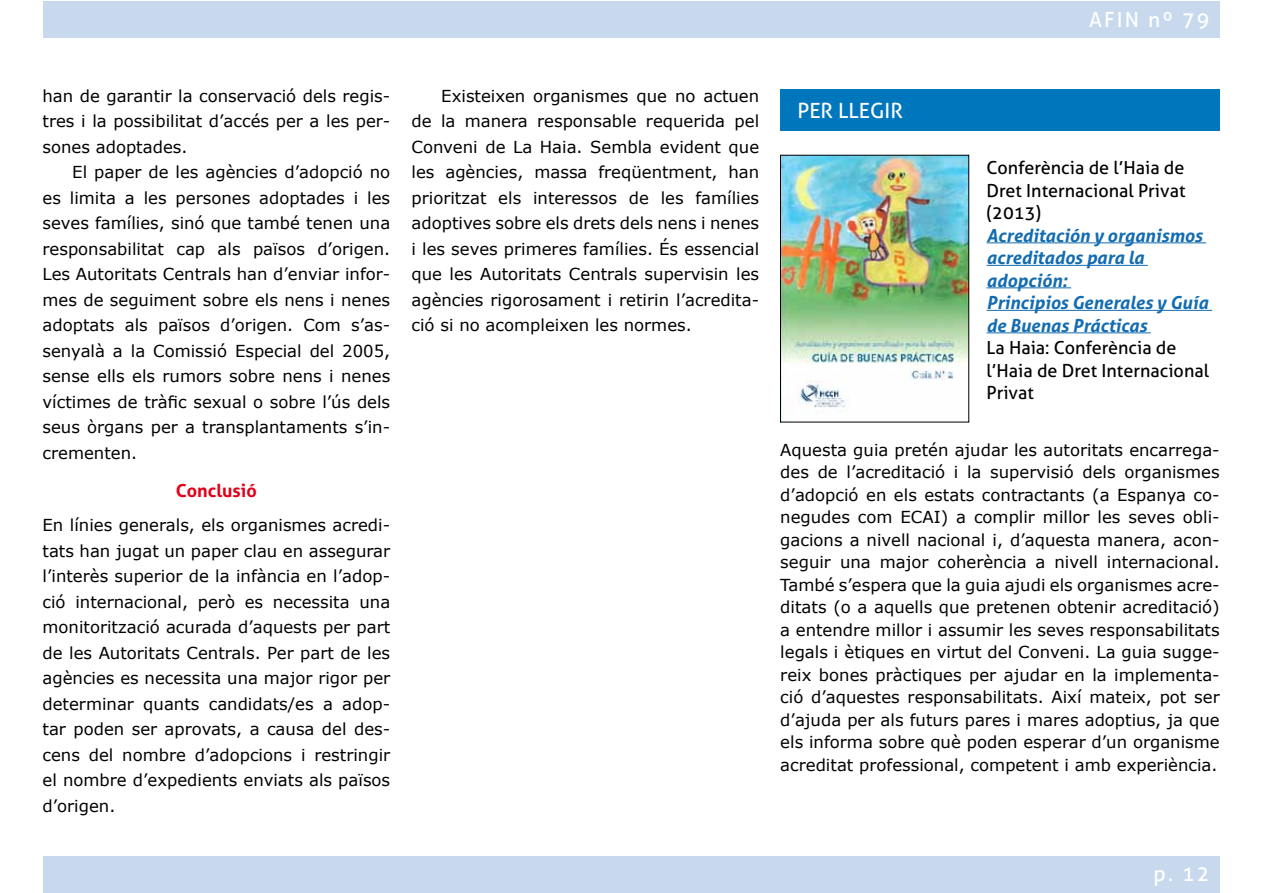
<style>
.page{position:relative;width:1263px;height:893px;background:#fff}
.page>*{position:absolute;margin:0;border:0;box-sizing:border-box;transform-origin:0 0}
.t1{font:21px "Aller";color:#fff}
.t2{font:18px/22.5px "Aller";color:#000;text-align:justify}
.t3{font:italic 700 18px/22.5px "Aller";color:#136cb2}
.t4{font:700 18px "Aller";color:#e2001a}
.t5{font:16.5px/25.5px "Verdana";color:#000;text-align:justify}
</style>
<div class="page">
<div style="left:43px;top:1px;width:1177px;height:37px;background:#c8d9ee"></div>
<div style="left:43px;top:856px;width:1177px;height:37px;background:#c8d9ee"></div>
<div style="left:780px;top:89px;width:440px;height:42px;background:#0076bd"></div>
<img style="left:782px;top:157px;width:185px;height:263px">
<div style="left:780px;top:155px;width:189px;height:267px;border:1px solid #000"></div>
<hr style="left:986px;top:242px;width:220px;height:1px;background:#136cb2">
<hr style="left:986px;top:265px;width:162px;height:1px;background:#136cb2">
<hr style="left:986px;top:287px;width:85px;height:1px;background:#136cb2">
<hr style="left:986px;top:310px;width:226px;height:1px;background:#136cb2">
<hr style="left:986px;top:332px;width:165px;height:1px;background:#136cb2">
<p class="t1" style="left:1089px;top:7px;width:122px">AFIN nº 79</p>
<p class="t5" style="left:43px;top:83px;width:349px">han de garantir la conservació dels regis&shy;tres i la possibilitat d’accés per a les per&shy;sones adoptades.</p>
<p class="t5" style="left:43px;top:159px;width:349px;text-indent:30px">El paper de les agències d’adopció no es limita a les persones adoptades i les seves famílies, sinó que també tenen una responsabilitat cap als països d’origen.<br>Les Autoritats Centrals han d’enviar infor&shy;mes de seguiment sobre els nens i nenes adoptats als països d’origen. Com s’as&shy;senyalà a la Comissió Especial del 2005, sense ells els rumors sobre nens i nenes víctimes de tràfic sexual o sobre l’ús dels seus òrgans per a transplantaments s’in&shy;crementen.</p>
<p class="t4" style="left:176px;top:480px;width:82px">Conclusió</p>
<p class="t5" style="left:43px;top:512px;width:349px">En línies generals, els organismes acredi&shy;tats han jugat un paper clau en assegurar l’interès superior de la infància en l’adop&shy;ció internacional, però es necessita una monitorització acurada d’aquests per part de les Autoritats Centrals. Per part de les agències es necessita una major rigor per determinar quants candidats/es a adop&shy;tar poden ser aprovats, a causa del des&shy;cens del nombre d’adopcions i restringir el nombre d’expedients enviats als països d’origen.</p>
<p class="t5" style="left:411px;top:83px;width:349px;text-indent:30px">Existeixen organismes que no actuen de la manera responsable requerida pel Conveni de La Haia. Sembla evident que les agències, massa freqüentment, han prioritzat els interessos de les famílies adoptives sobre els drets dels nens i nenes i les seves primeres famílies. És essencial que les Autoritats Centrals supervisin les agències rigorosament i retirin l’acredita&shy;ció si no acompleixen les normes.</p>
<p class="t1" style="left:797px;top:98px;width:107px">PER LLEGIR</p>
<p class="t2" style="left:986px;top:156px;width:200px">Conferència de l’Haia de Dret Internacional Privat (2013)</p>
<p class="t3" style="left:986px;top:224px;width:223px">Acreditación y organismos acreditados para la adopción:<br>Principios Generales y Guía de Buenas Prácticas</p>
<p class="t2" style="left:986px;top:336px;width:224px;text-align:left">La Haia: Conferència de l’Haia de Dret Internacional<br>Privat</p>
<p class="t5" style="left:780px;top:438px;width:441px;line-height:22.5px">Aquesta guia pretén ajudar les autoritats encarrega&shy;des de l’acreditació i la supervisió dels organismes d’adopció en els estats contractants (a Espanya co&shy;negudes com ECAI) a complir millor les seves obli&shy;gacions a nivell nacional i, d’aquesta manera, acon&shy;seguir una major coherència a nivell internacional.<br>També s’espera que la guia ajudi els organismes acre&shy;ditats (o a aquells que pretenen obtenir acreditació) a entendre millor i assumir les seves responsabilitats legals i ètiques en virtut del Conveni. La guia sugge&shy;reix bones pràctiques per ajudar en la implementa&shy;ció d’aquestes responsabilitats. Així mateix, pot ser d’ajuda per als futurs pares i mares adoptius, ja que els informa sobre què poden esperar d’un organisme acreditat professional, competent i amb experiència.</p>
<p class="t1" style="left:1153px;top:861px;width:57px">p. 12</p>
</div>
